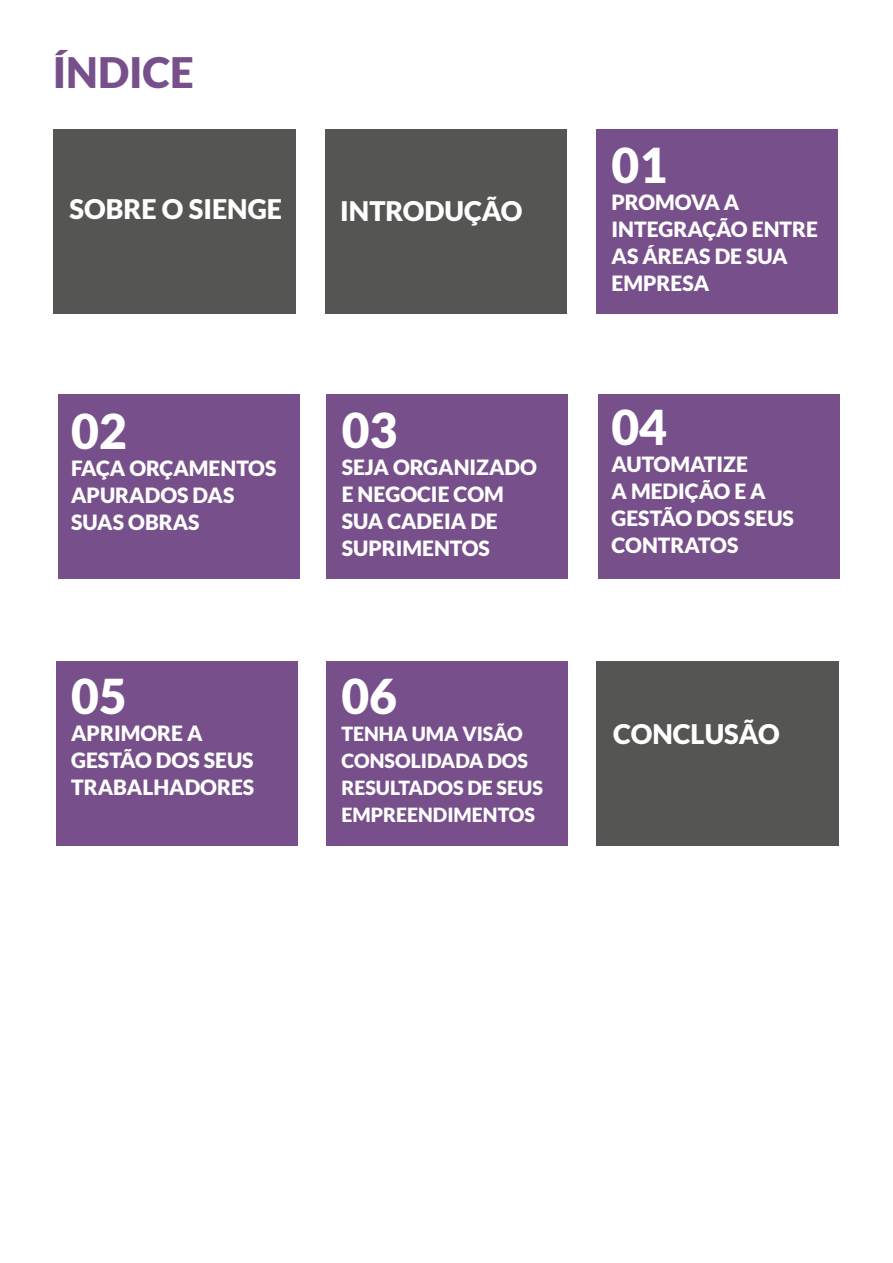
<style>
.page{position:relative;width:893px;height:1263px;background:#fff}
.page>*{position:absolute;margin:0;border:0;box-sizing:border-box;transform-origin:0 0}
.t1{font:900 48px "Lato";color:#fff}
.t2{font:900 42px "Lato";color:#77508b}
.t3{font:900 27px "Lato";color:#fff}
.t4{font:900 21px/27px "Lato";color:#fff}
.t5{font:900 19.5px/27px "Lato";color:#fff}
</style>
<div class="page">
<div style="left:325px;top:129px;width:242px;height:184px;background:#555554"></div>
<div style="left:596px;top:129px;width:242px;height:184px;background:#77508b"></div>
<div style="left:58px;top:394px;width:242px;height:184px;background:#77508b"></div>
<div style="left:56px;top:661px;width:242px;height:184px;background:#77508b"></div>
<div style="left:327px;top:661px;width:241px;height:184px;background:#77508b"></div>
<div style="left:327px;top:394px;width:241px;height:184px;background:#77508b"></div>
<div style="left:598px;top:394px;width:242px;height:184px;background:#77508b"></div>
<div style="left:53px;top:129px;width:242px;height:184px;background:#555554"></div>
<div style="left:596px;top:661px;width:243px;height:184px;background:#555554"></div>
<h2 class="t2" style="left:53px;top:48px;width:143px">ÍNDICE</h2>
<p class="t3" style="left:70px;top:193px;width:214px">SOBRE O SIENGE</p>
<p class="t3" style="left:340px;top:196px;width:184px">INTRODUÇÃO</p>
<h1 class="t1" style="left:611px;top:138px;width:57px">01</h1>
<p class="t4" style="left:611px;top:189px;width:208px">PROMOVA A<br>INTEGRAÇÃO ENTRE<br>AS ÁREAS DE SUA<br>EMPRESA</p>
<h1 class="t1" style="left:71px;top:404px;width:57px">02</h1>
<p class="t4" style="left:71px;top:455px;width:207px">FAÇA ORÇAMENTOS<br>APURADOS DAS<br>SUAS OBRAS</p>
<h1 class="t1" style="left:342px;top:403px;width:57px">03</h1>
<p class="t4" style="left:342px;top:454px;width:197px">SEJA ORGANIZADO<br>E NEGOCIE COM<br>SUA CADEIA DE<br>SUPRIMENTOS</p>
<h1 class="t1" style="left:611px;top:399px;width:57px">04</h1>
<p class="t4" style="left:611px;top:450px;width:184px">AUTOMATIZE<br>A MEDIÇÃO E A<br>GESTÃO DOS SEUS<br>CONTRATOS</p>
<h1 class="t1" style="left:71px;top:668px;width:57px">05</h1>
<p class="t4" style="left:71px;top:719px;width:185px">APRIMORE A<br>GESTÃO DOS SEUS<br>TRABALHADORES</p>
<h1 class="t1" style="left:341px;top:668px;width:57px">06</h1>
<p class="t5" style="left:341px;top:720px;width:203px">TENHA UMA VISÃO<br>CONSOLIDADA DOS<br>RESULTADOS DE SEUS<br>EMPREENDIMENTOS</p>
<p class="t3" style="left:613px;top:718px;width:168px">CONCLUSÃO</p>
</div>
